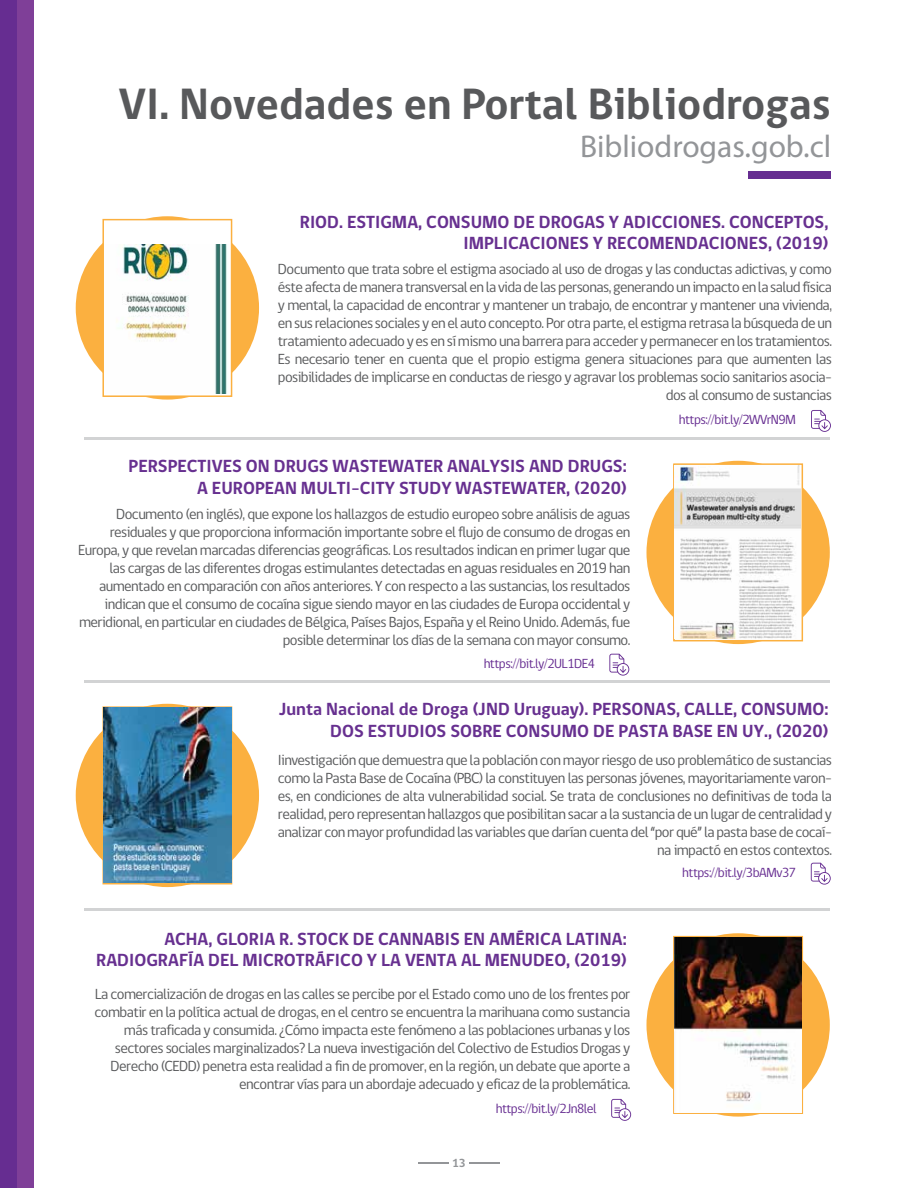
<style>
.page{position:relative;width:918px;height:1188px;background:#fff}
.page>*{position:absolute;margin:0;border:0;box-sizing:border-box;transform-origin:0 0}
.t1{font:700 45px "gob CL";color:#58595b}
.t2{font:31.5px "Myriad Pro";color:#939598}
.t3{font:700 18px/21.6px "gob CL";color:#673090;text-align:right}
.t4{font:15px/18px "gob CL";letter-spacing:-.04em;color:#595a5c;text-align:right}
.t5{font:13.5px "gob CL";letter-spacing:-.04em;color:#662d91}
.t6{font:700 12px "gob CL";color:#939598}
</style>
<div class="page">
<div style="left:0;top:0;width:17px;height:1188px;background:#662d91"></div>
<div style="left:17px;top:0;width:17px;height:1188px;background:#7f3f98"></div>
<hr style="left:469px;top:1162px;width:31px;height:2px;background:#939598">
<hr style="left:418px;top:1162px;width:31px;height:2px;background:#939598">
<div style="left:748px;top:171px;width:83px;height:8px;background:#662d91"></div>
<hr style="left:84px;top:437px;width:746px;height:2px;background:#d2d3d4">
<div style="left:76px;top:216px;width:183px;height:184px;background:#fbb040;border-radius:50%"></div>
<div style="left:102px;top:219px;width:130px;height:178px;background:#fff;border:2px solid #fbb040"></div>
<div style="left:106px;top:233px;width:125px;height:149px;background:#fff"></div>
<img style="left:104px;top:245px;width:126px;height:149px">
<hr style="left:84px;top:680px;width:746px;height:2px;background:#d2d3d4">
<div style="left:646px;top:461px;width:184px;height:183px;background:#fbb040;border-radius:50%"></div>
<svg style="left:673px;top:463px;width:130px;height:178px"></svg>
<svg style="left:676px;top:638px;width:123px;height:7px"></svg>
<img style="left:674px;top:466px;width:127px;height:172px">
<hr style="left:84px;top:908px;width:746px;height:2px;background:#d2d3d4">
<div style="left:76px;top:704px;width:183px;height:183px;background:#fbb040;border-radius:50%"></div>
<svg style="left:102px;top:706px;width:130px;height:178px"></svg>
<div style="left:646px;top:933px;width:184px;height:184px;background:#fbb040;border-radius:50%"></div>
<svg style="left:673px;top:936px;width:130px;height:178px"></svg>
<svg style="left:676px;top:1113px;width:123px;height:4px"></svg>
<img style="left:104px;top:708px;width:127px;height:175px">
<img style="left:675px;top:937px;width:126px;height:176px">
<svg style="left:611px;top:1099px;width:20px;height:22px"></svg>
<svg style="left:811px;top:863px;width:20px;height:22px"></svg>
<svg style="left:609px;top:654px;width:20px;height:22px"></svg>
<svg style="left:811px;top:410px;width:20px;height:22px"></svg>
<h1 class="t1" style="left:119px;top:74px;width:714px">VI. Novedades en Portal Bibliodrogas</h1>
<h2 class="t2" style="left:580px;top:127px;width:253px">Bibliodrogas.gob.cl</h2>
<p class="t3" style="left:300px;top:212px;width:530px">RIOD. ESTIGMA, CONSUMO DE DROGAS Y ADICCIONES. CONCEPTOS,<br>IMPLICACIONES Y RECOMENDACIONES, (2019)</p>
<p class="t4" style="left:278px;top:261px;width:556px">Documento que trata sobre el estigma asociado al uso de drogas y las conductas adictivas, y como éste afecta de manera transversal en la vida de las personas, generando un impacto en la salud física y mental, la capacidad de encontrar y mantener un trabajo, de encontrar y mantener una vivienda, en sus relaciones sociales y en el auto concepto. Por otra parte, el estigma retrasa la búsqueda de un tratamiento adecuado y es en sí mismo una barrera para acceder y permanecer en los tratamientos.<br>Es necesario tener en cuenta que el propio estigma genera situaciones para que aumenten las posibilidades de implicarse en conductas de riesgo y agravar los problemas socio sanitarios asocia&shy;dos al consumo de sustancias</p>
<p class="t3" style="left:129px;top:456px;width:500px">PERSPECTIVES ON DRUGS WASTEWATER ANALYSIS AND DRUGS:<br>A EUROPEAN MULTI-CITY STUDY WASTEWATER, (2020)</p>
<p class="t4" style="left:78px;top:505px;width:554px">Documento (en inglés), que expone los hallazgos de estudio europeo sobre análisis de aguas residuales y que proporciona información importante sobre el flujo de consumo de drogas en Europa, y que revelan marcadas diferencias geográficas. Los resultados indican en primer lugar que las cargas de las diferentes drogas estimulantes detectadas en aguas residuales en 2019 han aumentado en comparación con años anteriores. Y con respecto a las sustancias, los resultados indican que el consumo de cocaína sigue siendo mayor en las ciudades de Europa occidental y meridional, en particular en ciudades de Bélgica, Países Bajos, España y el Reino Unido. Además, fue posible determinar los días de la semana con mayor consumo.</p>
<p class="t5" style="left:484px;top:654px;width:113px">https://bit.ly/2UL1DE4</p>
<p class="t5" style="left:679px;top:410px;width:119px">https://bit.ly/2WVrN9M</p>
<p class="t3" style="left:279px;top:699px;width:551px">Junta Nacional de Droga (JND Uruguay). PERSONAS, CALLE, CONSUMO:<br>DOS ESTUDIOS SOBRE CONSUMO DE PASTA BASE EN UY., (2020)</p>
<p class="t4" style="left:278px;top:751px;width:556px">Iinvestigación que demuestra que la población con mayor riesgo de uso problemático de sustancias como la Pasta Base de Cocaína (PBC) la constituyen las personas jóvenes, mayoritariamente varon&shy;es, en condiciones de alta vulnerabilidad social. Se trata de conclusiones no definitivas de toda la realidad, pero representan hallazgos que posibilitan sacar a la sustancia de un lugar de centralidad y analizar con mayor profundidad las variables que darían cuenta del “por qué” la pasta base de cocaí&shy;na impactó en estos contextos.</p>
<p class="t3" style="left:96px;top:929px;width:532px">ACHA, GLORIA R. STOCK DE CANNABIS EN AMÉRICA LATINA:<br>RADIOGRAFÍA DEL MICROTRÁFICO Y LA VENTA AL MENUDEO, (2019)</p>
<p class="t4" style="left:95px;top:985px;width:537px">La comercialización de drogas en las calles se percibe por el Estado como uno de los frentes por combatir en la política actual de drogas, en el centro se encuentra la marihuana como sustancia más traficada y consumida. ¿Cómo impacta este fenómeno a las poblaciones urbanas y los sectores sociales marginalizados? La nueva investigación del Colectivo de Estudios Drogas y Derecho (CEDD) penetra esta realidad a fin de promover, en la región, un debate que aporte a encontrar vías para un abordaje adecuado y eficaz de la problemática.</p>
<p class="t6" style="left:452px;top:1155px;width:15px">13</p>
<p class="t5" style="left:496px;top:1099px;width:102px">https://bit.ly/2Jn8lel</p>
<p class="t5" style="left:682px;top:863px;width:115px">https://bit.ly/3bAMv37</p>
</div>
